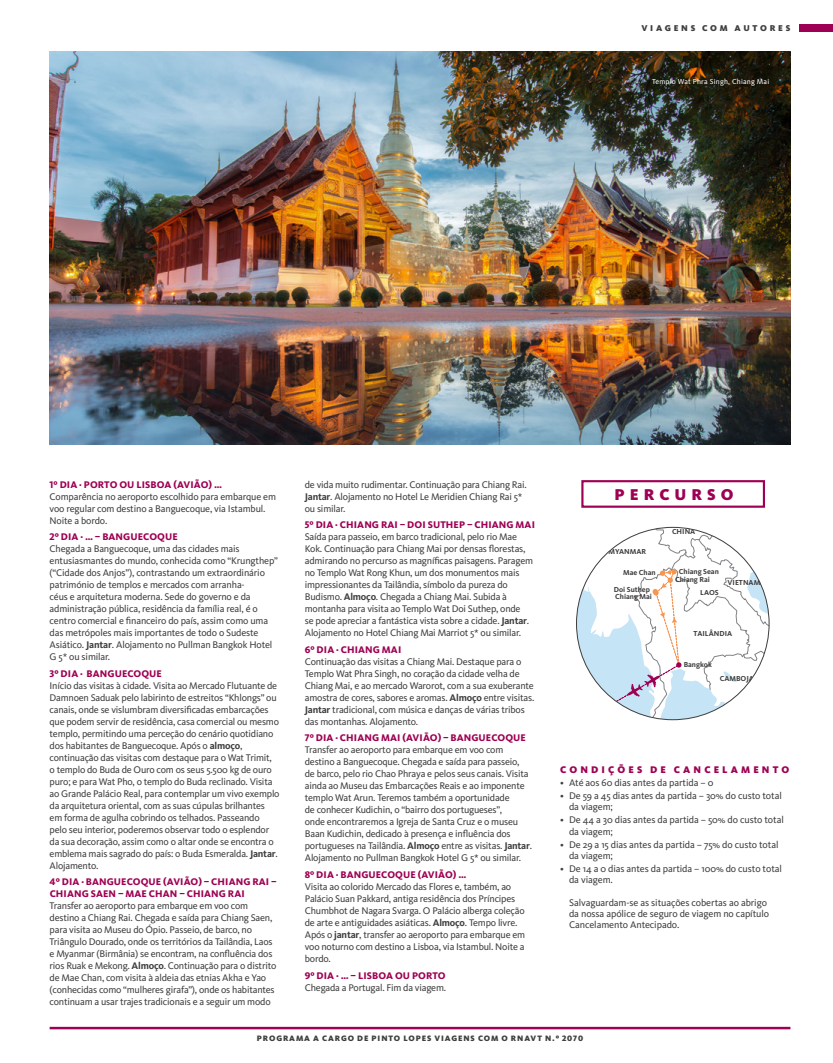
<style>
.page{position:relative;width:833px;height:1063px;background:#fff}
.page>*{position:absolute;margin:0;border:0;box-sizing:border-box;transform-origin:0 0}
.Percurso_Titulo{font:900 16.25px "Kievit OT";letter-spacing:.31em;color:#9e0153}
.Programa_Texto{font:10px/12px "Kievit OT";letter-spacing:-.02em;color:#3e3e3f}
.Programa_Dias{font:800 10px/11.2px "Kievit OT";letter-spacing:.01em;color:#9e0153}
.Programa_Dias-2{font:10px/12px "Kievit OT";letter-spacing:-.015em;color:#3e3e3f}
.Bullets_Titulo{font:900 10px "Kievit OT";letter-spacing:.31em;color:#9e0153}
.t1{font:900 8.75px "Kievit OT";letter-spacing:.31em;color:#3e3e3f}
.Numero_Pagina{font:900 8.12px "Kievit OT";letter-spacing:.11em;color:#3e3e3f}
.t2{font:700 7.5px "Kievit OT";color:#3e3e3f}
.Legenda{font:7.5px "Kievit OT";letter-spacing:.025em;color:#fff}
.s1{font-weight:800;color:#9e0153}
.s2{font-weight:700}
</style>
<div class="page">
<div style="left:800px;top:25px;width:33px;height:7px;background:#9e0153"></div>
<img style="left:50px;top:51px;width:741px;height:394px">
<hr style="left:50px;top:1027px;width:740px;height:2px;background:#9e0153">
<svg style="left:576px;top:527px;width:193px;height:193px"></svg>
<div style="left:581px;top:480px;width:184px;height:28px;background:#fff;border:2px solid #9e0153"></div>
<p class="t1" style="left:641px;top:23px;width:150px">VIAGENS COM AUTORES</p>
<p class="Legenda" style="left:652px;top:76px;width:119px">Templo Wat Phra Singh, Chiang Mai</p>
<p class="Programa_Dias-2" style="left:50px;top:478px;width:228px"><span class="s1">1º DIA · PORTO OU LISBOA (AVIÃO) … </span>Comparência no aeroporto escolhido para embarque em voo regular com destino a Banguecoque, via Istambul.<br>Noite a bordo.</p>
<p class="Programa_Dias" style="left:50px;top:531px;width:130px">2º DIA · … – BANGUECOQUE</p>
<p class="Programa_Texto" style="left:50px;top:543px;width:230px">Chegada a Banguecoque, uma das cidades mais entusiasmantes do mundo, conhecida como “Krungthep” (“Cidade dos Anjos”), contrastando um extraordinário património de templos e mercados com arranha-<br>céus e arquitetura moderna. Sede do governo e da administração pública, residência da família real, é o centro comercial e financeiro do país, assim como uma das metrópoles mais importantes de todo o Sudeste Asiático. <span class="s2">Jantar</span>. Alojamento no Pullman Bangkok Hotel G 5* ou similar.</p>
<p class="Programa_Dias" style="left:50px;top:668px;width:114px">3º DIA · BANGUECOQUE</p>
<p class="Programa_Texto" style="left:50px;top:679px;width:231px">Início das visitas à cidade. Visita ao Mercado Flutuante de Damnoen Saduak pelo labirinto de estreitos “Khlongs” ou canais, onde se vislumbram diversificadas embarcações que podem servir de residência, casa comercial ou mesmo templo, permitindo uma perceção do cenário quotidiano dos habitantes de Banguecoque. Após o <span class="s2">almoço</span>, continuação das visitas com destaque para o Wat Trimit, o templo do Buda de Ouro com os seus 5.500 kg de ouro puro; e para Wat Pho, o templo do Buda reclinado. Visita ao Grande Palácio Real, para contemplar um vivo exemplo da arquitetura oriental, com as suas cúpulas brilhantes em forma de agulha cobrindo os telhados. Passeando pelo seu interior, poderemos observar todo o esplendor da sua decoração, assim como o altar onde se encontra o emblema mais sagrado do país: o Buda Esmeralda. <span class="s2">Jantar</span>.<br>Alojamento.</p>
<p class="Programa_Dias" style="left:50px;top:876px;width:229px">4º DIA · BANGUECOQUE (AVIÃO) – CHIANG RAI –<br>CHIANG SAEN – MAE CHAN – CHIANG RAI</p>
<p class="Programa_Texto" style="left:50px;top:899px;width:228px">Transfer ao aeroporto para embarque em voo com destino a Chiang Rai. Chegada e saída para Chiang Saen, para visita ao Museu do Ópio. Passeio, de barco, no Triângulo Dourado, onde os territórios da Tailândia, Laos e Myanmar (Birmânia) se encontram, na confluência dos rios Ruak e Mekong. <span class="s2">Almoço</span>. Continuação para o distrito de Mae Chan, com visita à aldeia das etnias Akha e Yao (conhecidas como “mulheres girafa”), onde os habitantes continuam a usar trajes tradicionais e a seguir um modo</p>
<p class="Programa_Texto" style="left:305px;top:478px;width:223px">de vida muito rudimentar. Continuação para Chiang Rai.<br><span class="s2">Jantar</span>. Alojamento no Hotel Le Meridien Chiang Rai 5* ou similar.</p>
<p class="Programa_Dias" style="left:305px;top:519px;width:232px">5º DIA · CHIANG RAI – DOI SUTHEP – CHIANG MAI</p>
<p class="Programa_Texto" style="left:305px;top:531px;width:230px">Saída para passeio, em barco tradicional, pelo rio Mae Kok. Continuação para Chiang Mai por densas florestas, admirando no percurso as magníficas paisagens. Paragem no Templo Wat Rong Khun, um dos monumentos mais impressionantes da Tailândia, símbolo da pureza do Budismo. <span class="s2">Almoço</span>. Chegada a Chiang Mai. Subida à montanha para visita ao Templo Wat Doi Suthep, onde<br>se pode apreciar a fantástica vista sobre a cidade. <span class="s2">Jantar</span>.<br>Alojamento no Hotel Chiang Mai Marriot 5* ou similar.</p>
<p class="Programa_Dias" style="left:305px;top:644px;width:98px">6º DIA · CHIANG MAI</p>
<p class="Programa_Texto" style="left:305px;top:655px;width:231px">Continuação das visitas a Chiang Mai. Destaque para o Templo Wat Phra Singh, no coração da cidade velha de Chiang Mai, e ao mercado Warorot, com a sua exuberante amostra de cores, sabores e aromas. <span class="s2">Almoço</span> entre visitas.<br><span class="s2">Jantar</span> tradicional, com música e danças de várias tribos das montanhas. Alojamento.</p>
<p class="Programa_Dias" style="left:305px;top:732px;width:223px">7º DIA · CHIANG MAI (AVIÃO) – BANGUECOQUE</p>
<p class="Programa_Texto" style="left:305px;top:744px;width:229px">Transfer ao aeroporto para embarque em voo com destino a Banguecoque. Chegada e saída para passeio,<br>de barco, pelo rio Chao Phraya e pelos seus canais. Visita ainda ao Museu das Embarcações Reais e ao imponente templo Wat Arun. Teremos também a oportunidade<br>de conhecer Kudichin, o “bairro dos portugueses”,<br>onde encontraremos a Igreja de Santa Cruz e o museu Baan Kudichin, dedicado à presença e influência dos portugueses na Tailândia. <span class="s2">Almoço</span> entre as visitas. <span class="s2">Jantar</span>.<br>Alojamento no Pullman Bangkok Hotel G 5* ou similar.</p>
<p class="Programa_Dias" style="left:305px;top:869px;width:163px">8º DIA · BANGUECOQUE (AVIÃO) …</p>
<p class="Programa_Texto" style="left:305px;top:881px;width:222px">Visita ao colorido Mercado das Flores e, também, ao Palácio Suan Pakkard, antiga residência dos Príncipes Chumbhot de Nagara Svarga. O Palácio alberga coleção de arte e antiguidades asiáticas. <span class="s2">Almoço</span>. Tempo livre.<br>Após o <span class="s2">jantar</span>, transfer ao aeroporto para embarque em voo noturno com destino a Lisboa, via Istambul. Noite a bordo.</p>
<p class="Programa_Dias" style="left:305px;top:969px;width:142px">9º DIA · … – LISBOA OU PORTO</p>
<p class="Programa_Texto" style="left:305px;top:981px;width:143px">Chegada a Portugal. Fim da viagem.</p>
<p class="Percurso_Titulo" style="left:614px;top:485px;width:120px">PERCURSO</p>
<p class="t2" style="left:608px;top:547px;width:39px">MYANMAR</p>
<p class="t2" style="left:614px;top:585px;width:38px">Doi Suthep</p>
<p class="t2" style="left:623px;top:568px;width:34px">Mae Chan</p>
<p class="t2" style="left:615px;top:592px;width:38px">Chiang Mai</p>
<p class="t2" style="left:672px;top:527px;width:25px">CHINA</p>
<p class="t2" style="left:679px;top:567px;width:42px">Chiang Sean</p>
<p class="t2" style="left:675px;top:575px;width:36px">Chiang Rai</p>
<p class="t2" style="left:700px;top:588px;width:20px">LAOS</p>
<p class="t2" style="left:727px;top:578px;width:38px">VIETNAME</p>
<p class="t2" style="left:693px;top:629px;width:40px">TAILÂNDIA</p>
<p class="t2" style="left:683px;top:660px;width:30px">Bangkok</p>
<p class="t2" style="left:719px;top:674px;width:36px">CAMBOJA</p>
<p class="Bullets_Titulo" style="left:560px;top:764px;width:230px">CONDIÇÕES DE CANCELAMENTO</p>
<p class="Programa_Texto" style="left:560px;top:777px;width:155px">• Até aos 60 dias antes da partida – 0</p>
<p class="Programa_Texto" style="left:569px;top:790px;width:214px;line-height:11.2px;text-indent:-9px">• De 59 a 45 dias antes da partida – 30% do custo total da viagem;</p>
<p class="Programa_Texto" style="left:569px;top:814px;width:216px;line-height:11.2px;text-indent:-9px">• De 44 a 30 dias antes da partida – 50% do custo total da viagem;</p>
<p class="Programa_Texto" style="left:569px;top:838px;width:211px;line-height:11.2px;text-indent:-9px">• De 29 a 15 dias antes da partida – 75% do custo total da viagem;</p>
<p class="Programa_Texto" style="left:569px;top:863px;width:214px;line-height:11.2px;text-indent:-9px">• De 14 a 0 dias antes da partida – 100% do custo total da viagem.</p>
<p class="Programa_Texto" style="left:569px;top:896px;width:201px;line-height:11.2px">Salvaguardam-se as situações cobertas ao abrigo da nossa apólice de seguro de viagem no capítulo<br>Cancelamento Antecipado.</p>
<p class="Numero_Pagina" style="left:257px;top:1034px;width:328px">PROGRAMA A CARGO DE PINTO LOPES VIAGENS COM O RNAVT N.º 2070</p>
</div>
